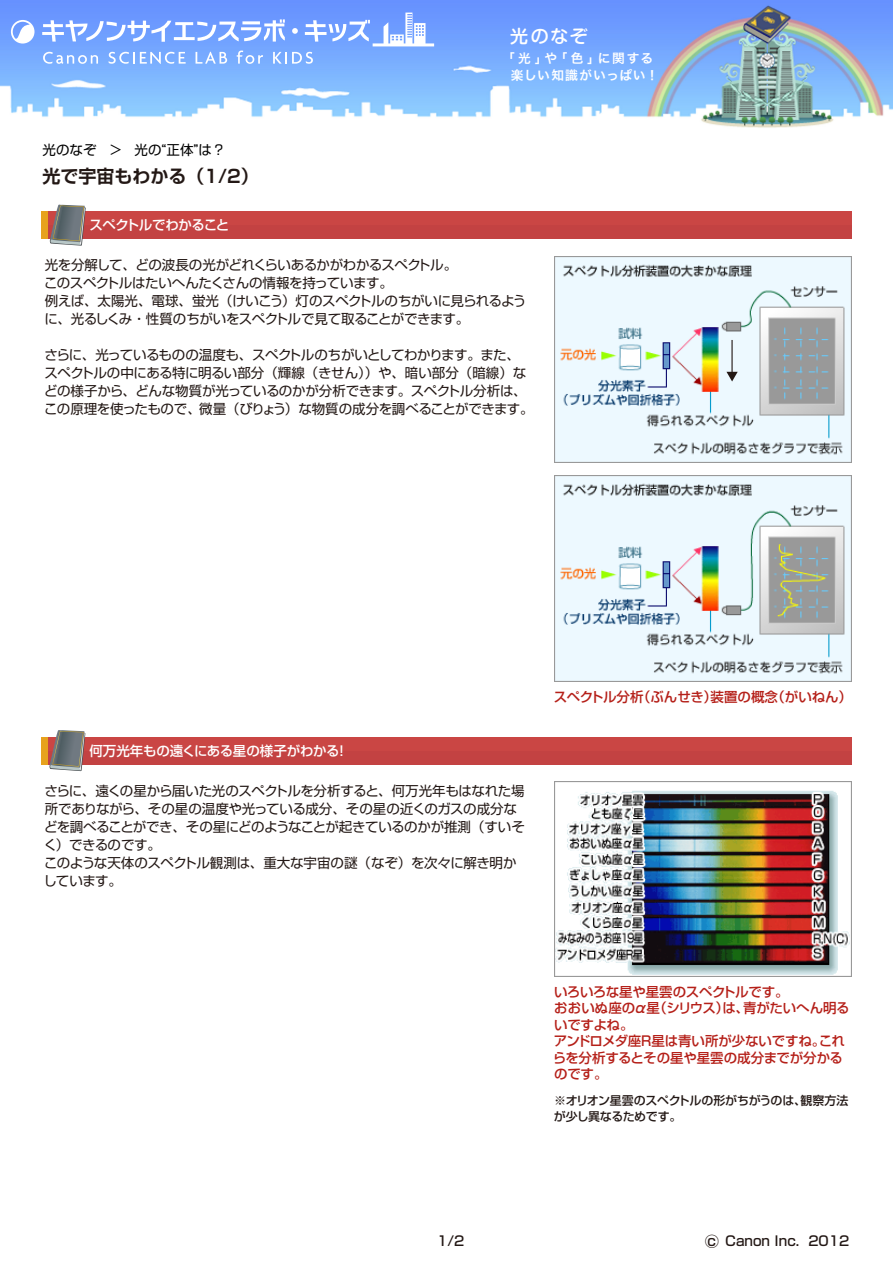
<style>
.page{position:relative;width:893px;height:1263px;background:#fff}
.page>*{position:absolute;margin:0;border:0;box-sizing:border-box;transform-origin:0 0}
.t1{font:700 18px "Shin Go Pr 6 De";color:#231815}
.t2{font:500 18px "Shin M Go Pro";color:#fff}
.t3{font:13.5px/18px "Shin Go Pr 6";letter-spacing:-.03em;color:#231815}
.t4{font:500 13.5px/16.5px "Shin Go Pr 6";letter-spacing:-.02em;color:#b52019}
.t5{font:500 13.5px "Shin Go Pr 6";letter-spacing:-.02em;color:#fff}
.t6{font:500 13.5px "Shin Go Pro";color:#231815}
.t7{font:13.5px "Shin Go Pr 6";color:#000}
.t8{font:12.75px/17.4px "Hira Kaku Pro W6";letter-spacing:.07em;color:#fff}
.t9{font:500 12px/16.5px "Shin Go Pr 6";letter-spacing:-.03em;color:#231815}
.s1{font-size:15px}
</style>
<div class="page">
<img style="left:0;top:0;width:893px;height:128px">
<svg style="left:42px;top:19px;width:243px;height:23px"></svg>
<svg style="left:292px;top:28px;width:6px;height:6px"></svg>
<svg style="left:305px;top:20px;width:65px;height:22px"></svg>
<svg style="left:11px;top:20px;width:24px;height:24px"></svg>
<svg style="left:43px;top:52px;width:55px;height:12px"></svg>
<svg style="left:109px;top:52px;width:77px;height:12px"></svg>
<svg style="left:196px;top:52px;width:31px;height:12px"></svg>
<svg style="left:237px;top:51px;width:26px;height:13px"></svg>
<svg style="left:273px;top:52px;width:40px;height:12px"></svg>
<svg style="left:384px;top:13px;width:41px;height:30px"></svg>
<hr style="left:373px;top:43px;width:61px;height:3px;background:#fff">
<div style="left:42px;top:212px;width:810px;height:27px;background:#c34242"></div>
<div style="left:42px;top:212px;width:810px;height:13px;background:#ca4644"></div>
<div style="left:42px;top:212px;width:6px;height:27px;background:#e7a21d"></div>
<svg style="left:50px;top:205px;width:36px;height:41px"></svg>
<img style="left:554px;top:475px;width:298px;height:206px">
<img style="left:554px;top:256px;width:298px;height:206px">
<hr style="left:731px;top:340px;width:2px;height:33px;background:#231815">
<svg style="left:726px;top:372px;width:12px;height:9px"></svg>
<img style="left:554px;top:781px;width:298px;height:195px">
<div style="left:41px;top:737px;width:810px;height:27px;background:#c34242"></div>
<div style="left:41px;top:737px;width:810px;height:13px;background:#ca4644"></div>
<div style="left:41px;top:737px;width:6px;height:27px;background:#e7a21d"></div>
<svg style="left:49px;top:730px;width:36px;height:41px"></svg>
<p class="t7" style="left:43px;top:139px;width:185px">光のなぞ ＞ 光の“正体”は？</p>
<h1 class="t1" style="left:43px;top:161px;width:218px">光で宇宙もわかる（1/2）</h1>
<h1 class="t2" style="left:510px;top:21px;width:79px">光のなぞ</h1>
<p class="t8" style="left:511px;top:49px;width:149px;text-indent:-9px">「光」や「色」に関する楽しい知識がいっぱい！</p>
<p class="t5" style="left:89px;top:214px;width:141px">スペクトルでわかること</p>
<p class="t3" style="left:44px;top:255px;width:484px">光を分解して、どの波長の光がどれくらいあるかがわかるスペクトル。<br>このスペクトルはたいへんたくさんの情報を持っています。<br>例えば、太陽光、電球、蛍光（けいこう）灯のスペクトルのちがいに見られるように、光るしくみ・性質のちがいをスペクトルで見て取ることができます。</p>
<p class="t3" style="left:44px;top:345px;width:491px">さらに、光っているものの温度も、スペクトルのちがいとしてわかります。また、スペクトルの中にある特に明るい部分（輝線（きせん））や、暗い部分（暗線）などの様子から、どんな物質が光っているのかが分析できます。スペクトル分析は、この原理を使ったもので、微量（びりょう）な物質の成分を調べることができます。</p>
<p class="t5" style="left:89px;top:739px;width:261px">何万光年もの遠くにある星の様子がわかる！</p>
<p class="t3" style="left:44px;top:780px;width:483px">さらに、遠くの星から届いた光のスペクトルを分析すると、何万光年もはなれた場所でありながら、その星の温度や光っている成分、その星の近くのガスの成分などを調べることができ、その星にどのようなことが起きているのかが推測（すいそく）できるのです。<br>このような天体のスペクトル観測は、重大な宇宙の謎（なぞ）を次々に解き明かしています。</p>
<p class="t4" style="left:554px;top:688px;width:300px">スペクトル分析（ぶんせき）装置の概念（がいねん）</p>
<p class="t4" style="left:553px;top:982px;width:298px">いろいろな星や星雲のスペクトルです。<br>おおいぬ座のα星（シリウス）は、青がたいへん明るいですよね。<br>アンドロメダ座R星は青い所が少ないですね。これらを分析するとその星や星雲の成分までが分かるのです。</p>
<p class="t9" style="left:554px;top:1091px;width:296px">※オリオン星雲のスペクトルの形がちがうのは、観察方法が少し異なるためです。</p>
<p class="t6" style="left:437px;top:1230px;width:29px">1/2</p>
<p class="t6" style="left:704px;top:1230px;width:146px"><span class="s1">○</span>c Canon Inc. 2012</p>
</div>
